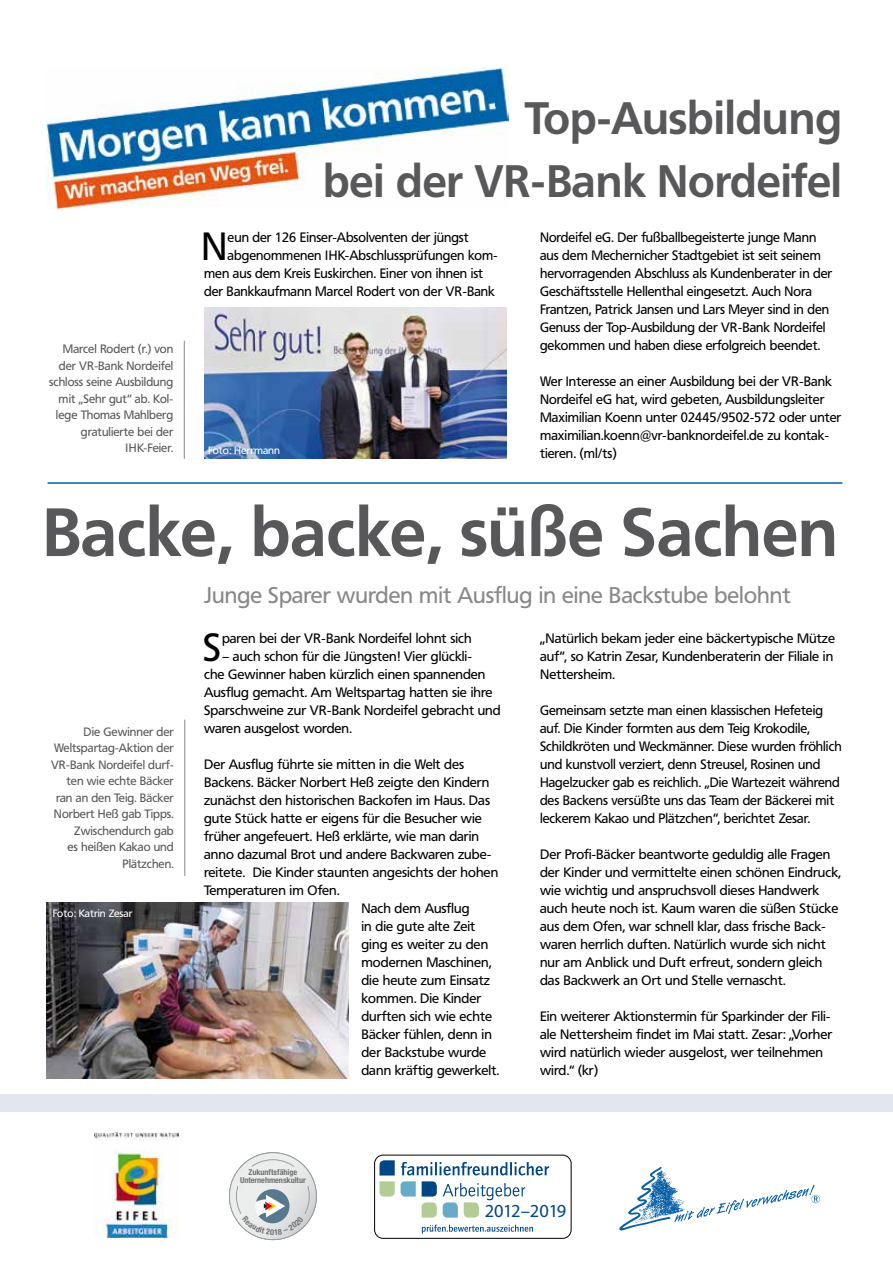
<style>
.page{position:relative;width:893px;height:1263px;background:#fff}
.page>*{position:absolute;margin:0;border:0;box-sizing:border-box;transform-origin:0 0}
.t1{font:700 67.5px "Frutiger VR";color:#58585a}
.t2{font:700 45px/63px "Frutiger VR";color:#58585a;text-align:right}
.t3{font:39px "Frutiger VR";color:#000}
.t4{font:22.5px "Frutiger VR";color:#87888a}
.t5{font:18.45px "Quay Sans";letter-spacing:-.015em;color:#004685}
.t6{font:13.5px/18px "Frutiger VR";color:#000}
.t7{font:12px/16.5px "Frutiger VR";color:#58585a;text-align:right}
.t8{font:10.5px "Frutiger VR";color:#fff}
.t9{font:700 condensed 8.1px/8.4px "Helvetica Neue";letter-spacing:-.005em;color:#707172;text-align:center}
</style>
<div class="page">
<img style="left:47px;top:67px;width:461px;height:142px">
<div style="left:0;top:1094px;width:893px;height:18px;background:#e1e6ef"></div>
<hr style="left:48px;top:482px;width:794px;height:2px;background:#005ea8">
<img style="left:95px;top:1133px;width:83px;height:105px">
<svg style="left:401px;top:1181px;width:15px;height:15px"></svg>
<svg style="left:379px;top:1181px;width:16px;height:15px"></svg>
<svg style="left:379px;top:1160px;width:16px;height:15px"></svg>
<svg style="left:422px;top:1181px;width:103px;height:36px"></svg>
<svg style="left:401px;top:1162px;width:148px;height:13px"></svg>
<svg style="left:422px;top:1225px;width:111px;height:8px"></svg>
<div style="left:374px;top:1155px;width:197px;height:84px;border:1px solid #000;border-radius:9px"></div>
<svg style="left:619px;top:1167px;width:201px;height:63px"></svg>
<hr style="left:184px;top:720px;width:1px;height:156px;background:#87888a">
<hr style="left:184px;top:341px;width:1px;height:118px;background:#87888a">
<img style="left:47px;top:902px;width:302px;height:176px">
<img style="left:204px;top:307px;width:302px;height:152px">
<svg style="left:229px;top:1152px;width:88px;height:88px"></svg>
<p class="t7" style="left:49px;top:341px;width:126px">Marcel Rodert (r.) von der VR-Bank Nordeifel schloss seine Ausbildung mit „Sehr gut“ ab. Kol&shy;lege Thomas Mahlberg gratulierte bei der<br>IHK-Feier.</p>
<h2 class="t2" style="left:323px;top:87px;width:520px">Top-Ausbildung<br>bei der VR-Bank Nordeifel</h2>
<h3 class="t3" style="left:202px;top:224px;width:28px">N</h3>
<p class="t6" style="left:228px;top:229px;width:243px">eun der 126 Einser-Absolventen der jüngst</p>
<p class="t6" style="left:228px;top:247px;width:272px">abgenommenen IHK-Abschlussprüfungen kom-</p>
<p class="t6" style="left:204px;top:265px;width:281px">men aus dem Kreis Euskirchen. Einer von ihnen ist</p>
<p class="t6" style="left:204px;top:283px;width:292px">der Bankkaufmann Marcel Rodert von der VR-Bank</p>
<p class="t8" style="left:208px;top:444px;width:73px">Foto: Herrmann</p>
<p class="t6" style="left:540px;top:229px;width:294px">Nordeifel eG. Der fußballbegeisterte junge Mann aus dem Mechernicher Stadtgebiet ist seit seinem hervorragenden Abschluss als Kundenberater in der Geschäftsstelle Hellenthal eingesetzt. Auch Nora Frantzen, Patrick Jansen und Lars Meyer sind in den Genuss der Top-Ausbildung der VR-Bank Nordeifel gekommen und haben diese erfolgreich beendet.</p>
<p class="t6" style="left:540px;top:373px;width:303px">Wer Interesse an einer Ausbildung bei der VR-Bank Nordeifel eG hat, wird gebeten, Ausbildungsleiter Maximilian Koenn unter 02445/9502-572 oder unter maximilian.koenn@vr-banknordeifel.de zu kontak&shy;tieren. (ml/ts)</p>
<h1 class="t1" style="left:43px;top:492px;width:797px">Backe, backe, süße Sachen</h1>
<p class="t7" style="left:51px;top:723px;width:124px">Die Gewinner der<br>Weltspartag-Aktion der<br>VR-Bank Nordeifel durf&shy;ten wie echte Bäcker ran an den Teig. Bäcker<br>Norbert Heß gab Tipps.<br>Zwischendurch gab<br>es heißen Kakao und<br>Plätzchen.</p>
<p class="t8" style="left:53px;top:907px;width:81px">Foto: Katrin Zesar</p>
<h3 class="t4" style="left:204px;top:581px;width:588px">Junge Sparer wurden mit Ausflug in eine Backstube belohnt</h3>
<h3 class="t3" style="left:203px;top:625px;width:20px">S</h3>
<p class="t6" style="left:222px;top:630px;width:251px">paren bei der VR-Bank Nordeifel lohnt sich</p>
<p class="t6" style="left:204px;top:648px;width:298px;text-indent:18px">– auch schon für die Jüngsten! Vier glückli-<br>che Gewinner haben kürzlich einen spannenden Ausflug gemacht. Am Weltspartag hatten sie ihre Sparschweine zur VR-Bank Nordeifel gebracht und waren ausgelost worden.</p>
<p class="t6" style="left:204px;top:756px;width:262px">Der Ausflug führte sie mitten in die Welt des</p>
<p class="t6" style="left:204px;top:774px;width:287px">Backens. Bäcker Norbert Heß zeigte den Kindern</p>
<p class="t6" style="left:204px;top:792px;width:287px">zunächst den historischen Backofen im Haus. Das</p>
<p class="t6" style="left:204px;top:810px;width:279px">gute Stück hatte er eigens für die Besucher wie</p>
<p class="t6" style="left:204px;top:828px;width:276px">früher angefeuert. Heß erklärte, wie man darin</p>
<p class="t6" style="left:204px;top:846px;width:289px">anno dazumal Brot und andere Backwaren zube-</p>
<p class="t6" style="left:204px;top:864px;width:296px">reitete. Die Kinder staunten angesichts der hohen</p>
<p class="t6" style="left:204px;top:882px;width:137px">Temperaturen im Ofen.</p>
<p class="t6" style="left:361px;top:900px;width:110px">Nach dem Ausflug</p>
<p class="t6" style="left:361px;top:918px;width:115px">in die gute alte Zeit</p>
<p class="t6" style="left:361px;top:936px;width:128px">ging es weiter zu den</p>
<p class="t6" style="left:361px;top:954px;width:132px">modernen Maschinen,</p>
<p class="t6" style="left:361px;top:972px;width:130px">die heute zum Einsatz</p>
<p class="t6" style="left:361px;top:990px;width:121px">kommen. Die Kinder</p>
<p class="t6" style="left:361px;top:1008px;width:132px">durften sich wie echte</p>
<p class="t6" style="left:361px;top:1026px;width:132px">Bäcker fühlen, denn in</p>
<p class="t6" style="left:361px;top:1044px;width:126px">der Backstube wurde</p>
<p class="t6" style="left:361px;top:1062px;width:139px">dann kräftig gewerkelt.</p>
<p class="t6" style="left:540px;top:630px;width:296px">„Natürlich bekam jeder eine bäckertypische Mütze auf“, so Katrin Zesar, Kundenberaterin der Filiale in<br>Nettersheim.</p>
<p class="t6" style="left:540px;top:702px;width:303px">Gemeinsam setzte man einen klassischen Hefeteig auf. Die Kinder formten aus dem Teig Krokodile, Schildkröten und Weckmänner. Diese wurden fröhlich und kunstvoll verziert, denn Streusel, Rosinen und Hagelzucker gab es reichlich. „Die Wartezeit während des Backens versüßte uns das Team der Bäckerei mit leckerem Kakao und Plätzchen“, berichtet Zesar.</p>
<p class="t6" style="left:540px;top:846px;width:302px">Der Profi-Bäcker beantworte geduldig alle Fragen der Kinder und vermittelte einen schönen Eindruck, wie wichtig und anspruchsvoll dieses Handwerk auch heute noch ist. Kaum waren die süßen Stücke aus dem Ofen, war schnell klar, dass frische Back&shy;waren herrlich duften. Natürlich wurde sich nicht nur am Anblick und Duft erfreut, sondern gleich das Backwerk an Ort und Stelle vernascht.</p>
<p class="t6" style="left:540px;top:1008px;width:294px">Ein weiterer Aktionstermin für Sparkinder der Fili&shy;ale Nettersheim findet im Mai statt. Zesar: „Vorher wird natürlich wieder ausgelost, wer teilnehmen wird.“ (kr)</p>
<p class="t9" style="left:240px;top:1167px;width:67px">Zukunftsfähige<br>Unternehmenskultur</p>
<h3 class="t5" style="left:485px;top:1200px;width:83px">2012–2019</h3>
</div>
